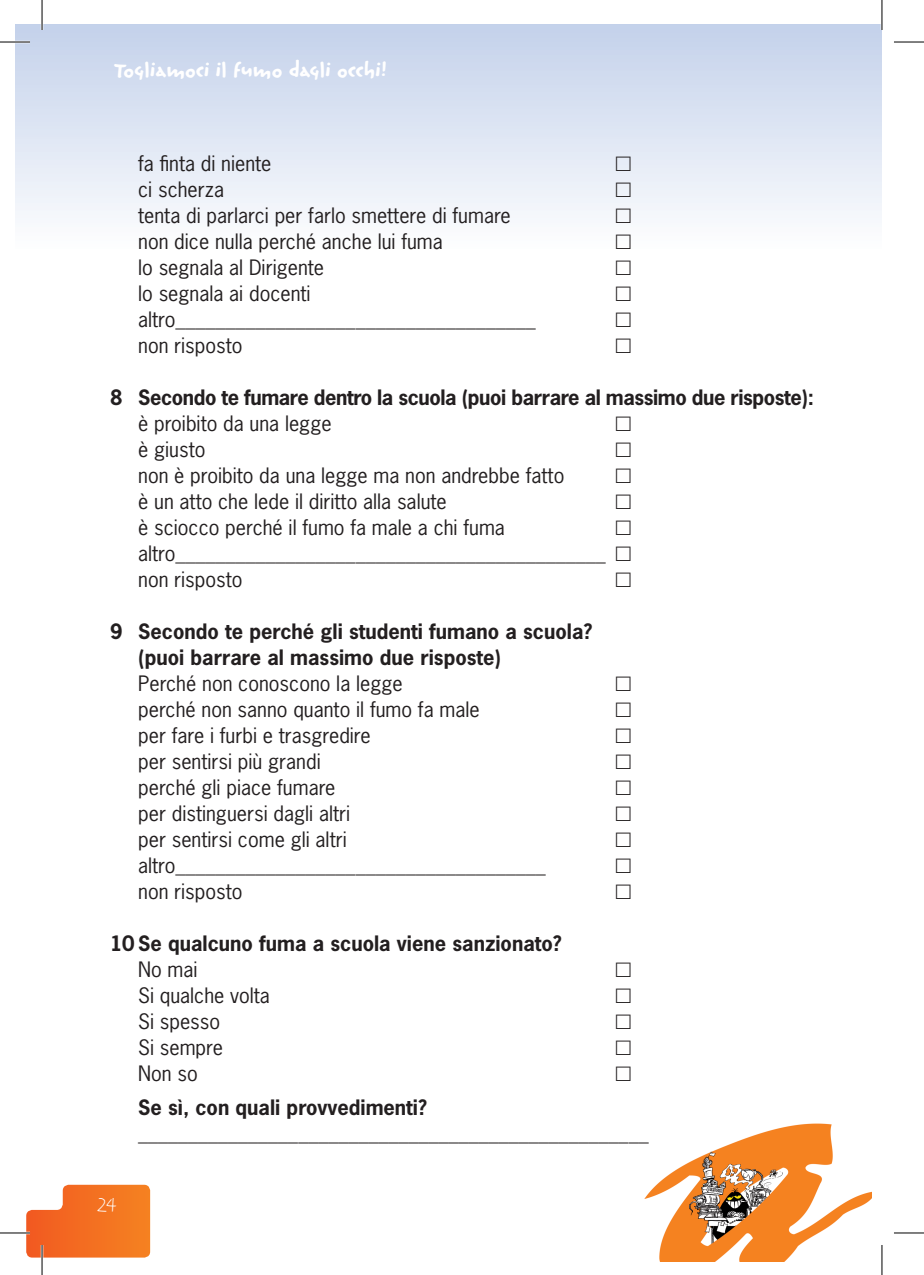
<style>
.page{position:relative;width:924px;height:1275px;background:#fff}
.page>*{position:absolute;margin:0;border:0;box-sizing:border-box;transform-origin:0 0}
.t1{font:28px "Reliq Std Light Active";color:#fff}
.t2{font:24px "Reliq Std Bold Extra Active";color:#fff}
.t3{font:20px/26px "News Gothic Std";color:#231f20}
.t4{font:700 20px/26px "News Gothic Std";color:#231f20}
.t5{font:700 20px "News Gothic Std";letter-spacing:-.02em;color:#231f20}
</style>
<div class="page">
<svg style="left:26px;top:1184px;width:124px;height:73px;background:#f4803b"></svg>
<div style="left:16px;top:24px;width:865px;height:225px;background:linear-gradient(to bottom,#c3d1ea,#fdfefe)"></div>
<img style="left:644px;top:1123px;width:227px;height:138px">
<hr style="left:0;top:41px;width:30px;height:2px;background:#fff">
<hr style="left:0;top:1231px;width:30px;height:3px;background:#fff">
<hr style="left:41px;top:0;width:2px;height:30px;background:#fff">
<hr style="left:41px;top:1245px;width:2px;height:30px;background:#fff">
<hr style="left:880px;top:0;width:2px;height:30px;background:#fff">
<hr style="left:0;top:42px;width:30px;height:1px;background:#000">
<hr style="left:893px;top:42px;width:30px;height:1px;background:#000">
<hr style="left:0;top:1232px;width:30px;height:1px;background:#000">
<hr style="left:893px;top:1232px;width:30px;height:1px;background:#000">
<hr style="left:42px;top:0;width:1px;height:30px;background:#000">
<hr style="left:42px;top:1245px;width:1px;height:30px;background:#000">
<hr style="left:881px;top:0;width:1px;height:30px;background:#000">
<hr style="left:881px;top:1245px;width:1px;height:30px;background:#000">
<svg style="left:616px;top:156px;width:14px;height:15px"></svg>
<svg style="left:616px;top:182px;width:14px;height:15px"></svg>
<svg style="left:616px;top:208px;width:14px;height:15px"></svg>
<svg style="left:616px;top:234px;width:14px;height:15px"></svg>
<p class="t2" style="left:114px;top:57px;width:274px">Togliamoci il fumo dagli occhi!</p>
<p class="t3" style="left:138px;top:150px;width:399px">fa finta di niente<br>ci scherza<br>tenta di parlarci per farlo smettere di fumare non dice nulla perché anche lui fuma<br>lo segnala al Dirigente<br>lo segnala ai docenti altro____________________________________ non risposto</p>
<p class="t5" style="left:110px;top:384px;width:705px">8 Secondo te fumare dentro la scuola (puoi barrare al massimo due risposte):</p>
<p class="t3" style="left:138px;top:410px;width:469px">è proibito da una legge<br>è giusto<br>non è proibito da una legge ma non andrebbe fatto<br>è un atto che lede il diritto alla salute<br>è sciocco perché il fumo fa male a chi fuma altro___________________________________________ non risposto</p>
<p class="t4" style="left:138px;top:618px;width:455px;text-indent:-28px">9 Secondo te perché gli studenti fumano a scuola? (puoi barrare al massimo due risposte)</p>
<p class="t3" style="left:138px;top:670px;width:409px">Perché non conoscono la legge<br>perché non sanno quanto il fumo fa male<br>per fare i furbi e trasgredire<br>per sentirsi più grandi<br>perché gli piace fumare<br>per distinguersi dagli altri<br>per sentirsi come gli altri altro_____________________________________ non risposto</p>
<p class="t4" style="left:110px;top:930px;width:453px">10 Se qualcuno fuma a scuola viene sanzionato?</p>
<p class="t3" style="left:138px;top:956px;width:133px">No mai<br>Si qualche volta<br>Si spesso<br>Si sempre<br>Non so</p>
<p class="t4" style="left:138px;top:1094px;width:290px">Se sì, con quali provvedimenti?</p>
<p class="t3" style="left:138px;top:1120px;width:511px">___________________________________________________</p>
<h1 class="t1" style="left:97px;top:1190px;width:21px">24</h1>
</div>
